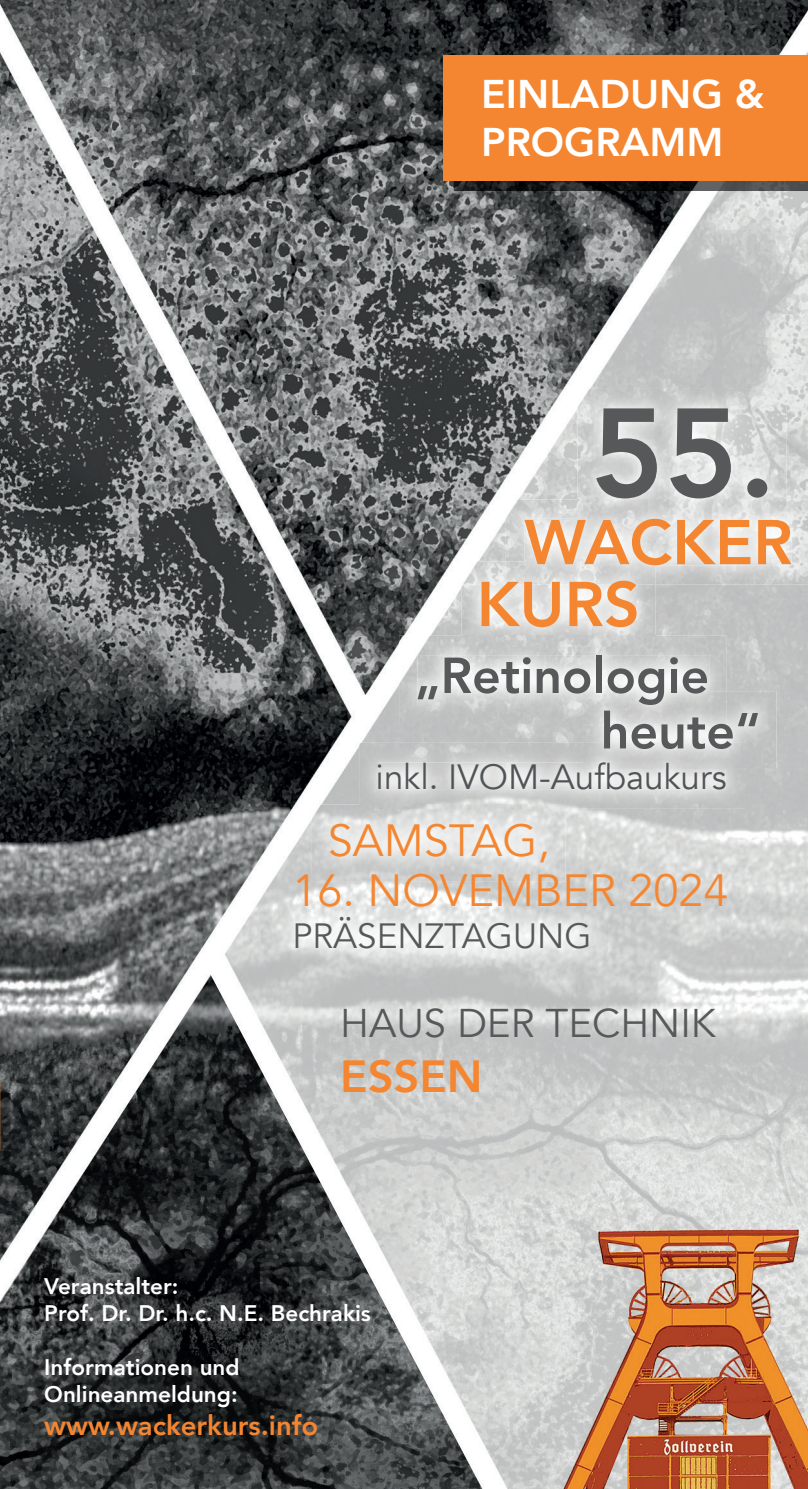
<style>
.page{position:relative;width:808px;height:1489px;background:#fff}
.page>*{position:absolute;margin:0;border:0;box-sizing:border-box;transform-origin:0 0}
.t1{font:800 125px "Avenir";color:#57585a}
.t2{font:800 62.5px "Avenir";color:#f58631}
.t3{font:800 50px "Avenir";color:#57585a}
.t4{font:45px "Avenir";color:#f58631}
.t5{font:800 45px "Avenir";color:#f58631}
.t6{font:800 40px/48px "Avenir";color:#fff}
.t7{font:40px "Avenir";color:#57585a}
.t8{font:35px "Avenir";color:#515457}
.t9{font:35px "Avenir";color:#57585a}
.t10{font:800 27.5px "Avenir";color:#f58631}
.t11{font:800 22.5px/27px "Avenir";color:#fff}
</style>
<div class="page">
<img style="left:0;top:0;width:808px;height:1488px">
<img style="left:0;top:974px;width:482px;height:514px">
<img style="left:577px;top:389px;width:209px;height:110px">
<img style="left:596px;top:408px;width:61px;height:90px">
<img style="left:670px;top:408px;width:97px;height:90px">
<img style="left:399px;top:635px;width:327px;height:89px">
<img style="left:418px;top:655px;width:291px;height:50px">
<img style="left:359px;top:742px;width:386px;height:66px">
<img style="left:378px;top:762px;width:347px;height:27px">
<img style="left:276px;top:897px;width:332px;height:70px">
<img style="left:506px;top:499px;width:302px;height:85px">
<img style="left:524px;top:519px;width:267px;height:46px">
<img style="left:312px;top:804px;width:254px;height:77px">
<img style="left:359px;top:804px;width:207px;height:4px">
<img style="left:461px;top:561px;width:194px;height:85px">
<img style="left:506px;top:561px;width:149px;height:23px">
<img style="left:524px;top:561px;width:131px;height:4px">
<img style="left:454px;top:181px;width:354px;height:10px">
<div style="left:444px;top:56px;width:364px;height:125px;background:#f58631"></div>
<img style="left:584px;top:691px;width:192px;height:77px">
<img style="left:584px;top:691px;width:142px;height:33px">
<img style="left:584px;top:691px;width:125px;height:14px">
<img style="left:584px;top:742px;width:161px;height:26px">
<img style="left:584px;top:762px;width:141px;height:6px">
<img style="left:0;top:1093px;width:10px;height:67px">
<h3 class="t6" style="left:481px;top:71px;width:285px">EINLADUNG &amp;<br>PROGRAMM</h3>
<h1 class="t1" style="left:591px;top:356px;width:186px">55.</h1>
<h2 class="t2" style="left:524px;top:494px;width:270px">WACKER</h2>
<h2 class="t2" style="left:477px;top:555px;width:165px">KURS</h2>
<h3 class="t3" style="left:415px;top:636px;width:296px">„Retinologie</h3>
<h3 class="t3" style="left:601px;top:692px;width:162px">heute“</h3>
<h3 class="t8" style="left:376px;top:756px;width:352px">inkl. IVOM-Aufbaukurs</h3>
<h3 class="t4" style="left:328px;top:813px;width:224px">SAMSTAG,</h3>
<h3 class="t4" style="left:292px;top:864px;width:438px">16. NOVEMBER 2024</h3>
<h3 class="t9" style="left:292px;top:914px;width:301px">PRÄSENZTAGUNG</h3>
<h3 class="t7" style="left:340px;top:999px;width:377px">HAUS DER TECHNIK</h3>
<h3 class="t5" style="left:340px;top:1041px;width:144px">ESSEN</h3>
<p class="t11" style="left:44px;top:1272px;width:328px">Veranstalter:<br>Prof. Dr. Dr. h.c. N.E. Bechrakis</p>
<p class="t11" style="left:44px;top:1353px;width:197px">Informationen und<br>Onlineanmeldung:</p>
<p class="t10" style="left:44px;top:1403px;width:275px">www.wackerkurs.info</p>
</div>
